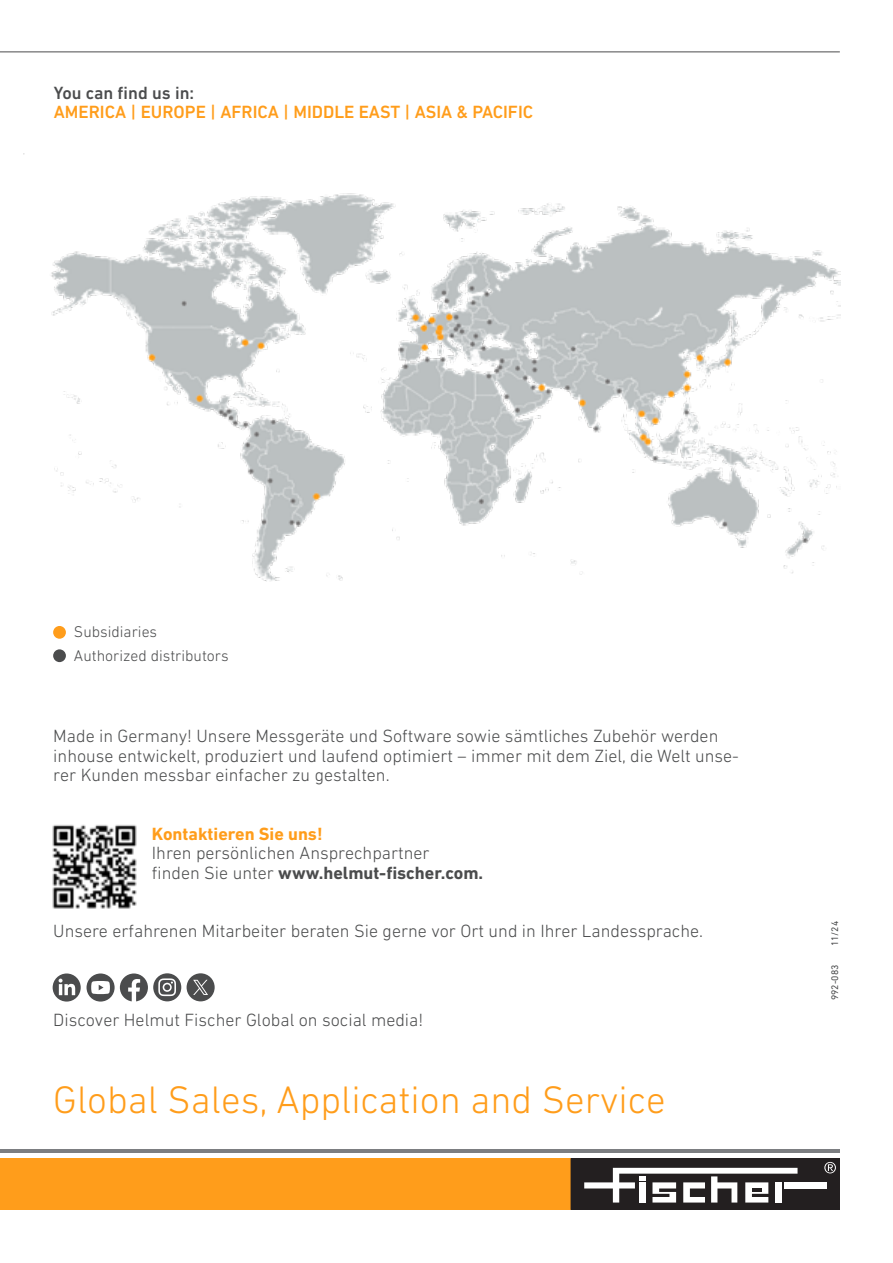
<style>
.page{position:relative;width:893px;height:1263px;background:#fff}
.page>*{position:absolute;margin:0;border:0;box-sizing:border-box;transform-origin:0 0}
.t1{font:300 39px "DIN Next LT Pro";color:#ff9d1b}
.t2{font:300 18px/19.5px "DIN Next LT Pro";color:#4b4c4d}
.t3{font:500 18px "DIN Next LT Pro";color:#ff9d1b}
.t4{font:700 18px "DIN Next LT Pro";color:#ff9d1b}
.t5{font:500 18px "DIN Next LT Pro";color:#4b4c4d}
.t6{font:300 15.75px/23.7px "DIN Next LT Pro";color:#4b4c4d}
.t7{font:9.75px "DIN Next LT Pro";color:#4b4c4d}
.s1{font-weight:700}
</style>
<div class="page">
<hr style="left:0;top:52px;width:840px;height:1px;background:#4b4c4d">
<div style="left:0;top:1158px;width:571px;height:52px;background:#ff9d1b"></div>
<hr style="left:0;top:1149px;width:840px;height:3px;background:#7c7e81">
<svg style="left:571px;top:1158px;width:269px;height:52px"></svg>
<div style="left:53px;top:626px;width:13px;height:13px;background:#ff9d1b;border-radius:50%"></div>
<div style="left:53px;top:649px;width:13px;height:13px;background:#4b4c4d;border-radius:50%"></div>
<img style="left:23px;top:153px;width:818px;height:429px">
<svg style="left:53px;top:973px;width:28px;height:28px"></svg>
<svg style="left:87px;top:973px;width:94px;height:28px"></svg>
<div style="left:187px;top:973px;width:28px;height:28px;background:#4b4c4d;border-radius:50%"></div>
<svg style="left:193px;top:980px;width:15px;height:15px"></svg>
<img style="left:52px;top:824px;width:85px;height:85px">
<p class="t5" style="left:54px;top:82px;width:142px">You can find us in:</p>
<p class="t3" style="left:54px;top:102px;width:481px">AMERICA | EUROPE | AFRICA | MIDDLE EAST | ASIA &amp; PACIFIC</p>
<p class="t6" style="left:74px;top:620px;width:156px">Subsidiaries<br>Authorized distributors</p>
<p class="t2" style="left:53px;top:726px;width:687px">Made in Germany! Unsere Messgeräte und Software sowie sämtliches Zubehör werden inhouse entwickelt, produziert und laufend optimiert – immer mit dem Ziel, die Welt unse&shy;rer Kunden messbar einfacher zu gestalten.</p>
<p class="t4" style="left:152px;top:823px;width:172px">Kontaktieren Sie uns!</p>
<p class="t2" style="left:152px;top:843px;width:333px">Ihren persönlichen Ansprechpartner<br>finden Sie unter <span class="s1">www.helmut-fischer.com.</span></p>
<p class="t2" style="left:53px;top:921px;width:651px">Unsere erfahrenen Mitarbeiter beraten Sie gerne vor Ort und in Ihrer Landessprache.</p>
<p class="t2" style="left:53px;top:1009px;width:371px">Discover Helmut Fischer Global on social media!</p>
<h1 class="t1" style="left:53px;top:1077px;width:614px">Global Sales, Application and Service</h1>
<p class="t7" style="left:829px;top:946px;width:27px;rotate:-90deg">11/24</p>
<p class="t7" style="left:829px;top:1000px;width:37px;rotate:-90deg">992-083</p>
</div>
